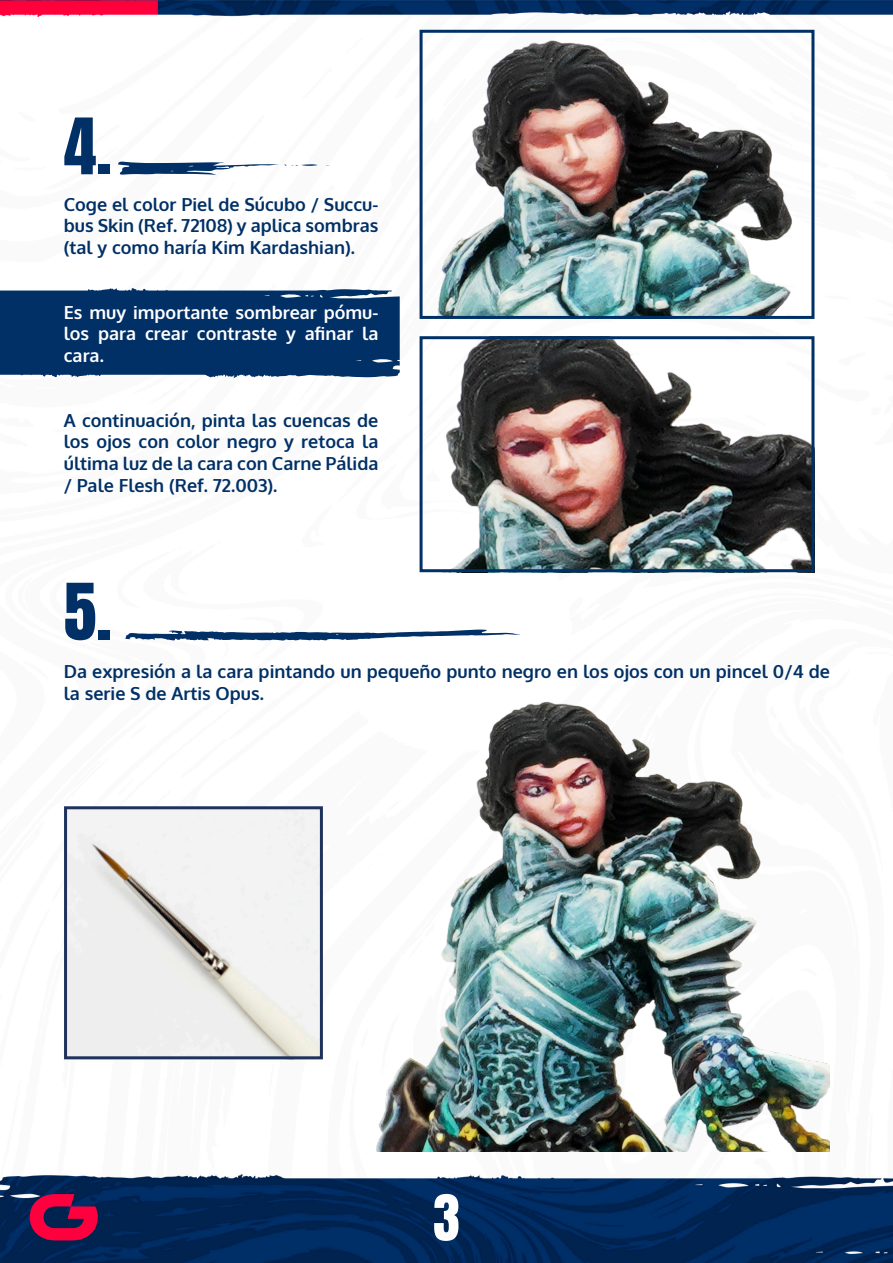
<style>
.page{position:relative;width:893px;height:1263px;background:#fff}
.page>*{position:absolute;margin:0;border:0;box-sizing:border-box;transform-origin:0 0}
.t1{font:66px "Anton";color:#003066}
.t2{font:54px "Anton";color:#fff}
.t3{font:700 18px/21.6px "Oxygen";color:#003066;text-align:justify}
.t4{font:700 18px/21.6px "Oxygen";color:#fff;text-align:justify}
</style>
<div class="page">
<img style="left:0;top:0;width:893px;height:1263px">
<svg style="left:0;top:288px;width:400px;height:90px;background:#103d6f"></svg>
<svg style="left:118px;top:161px;width:200px;height:14px"></svg>
<img style="left:68px;top:810px;width:251px;height:245px">
<div style="left:64px;top:806px;width:259px;height:253px;border:3px solid #1f325c"></div>
<img style="left:424px;top:34px;width:386px;height:281px">
<div style="left:420px;top:30px;width:394px;height:289px;border:3px solid #003066"></div>
<svg style="left:125px;top:629px;width:395px;height:12px"></svg>
<img style="left:424px;top:340px;width:386px;height:228px">
<div style="left:420px;top:336px;width:394px;height:236px;border:3px solid #003066"></div>
<img style="left:357px;top:697px;width:472px;height:455px">
<svg style="left:30px;top:1194px;width:68px;height:46px;background:#981048"></svg>
<p class="t1" style="left:64px;top:113px;width:49px">4.</p>
<p class="t3" style="left:64px;top:194px;width:316px">Coge el color Piel de Súcubo / Succu&shy;bus Skin (Ref. 72108) y aplica sombras (tal y como haría Kim Kardashian).</p>
<p class="t4" style="left:64px;top:302px;width:316px">Es muy importante sombrear pómu&shy;los para crear contraste y afinar la cara.</p>
<p class="t3" style="left:64px;top:410px;width:316px">A continuación, pinta las cuencas de los ojos con color negro y retoca la última luz de la cara con Carne Pálida / Pale Flesh (Ref. 72.003).</p>
<p class="t1" style="left:64px;top:578px;width:49px">5.</p>
<p class="t3" style="left:64px;top:661px;width:768px">Da expresión a la cara pintando un pequeño punto negro en los ojos con un pincel 0/4 de la serie S de Artis Opus.</p>
<h2 class="t2" style="left:433px;top:1190px;width:28px">3</h2>
</div>
